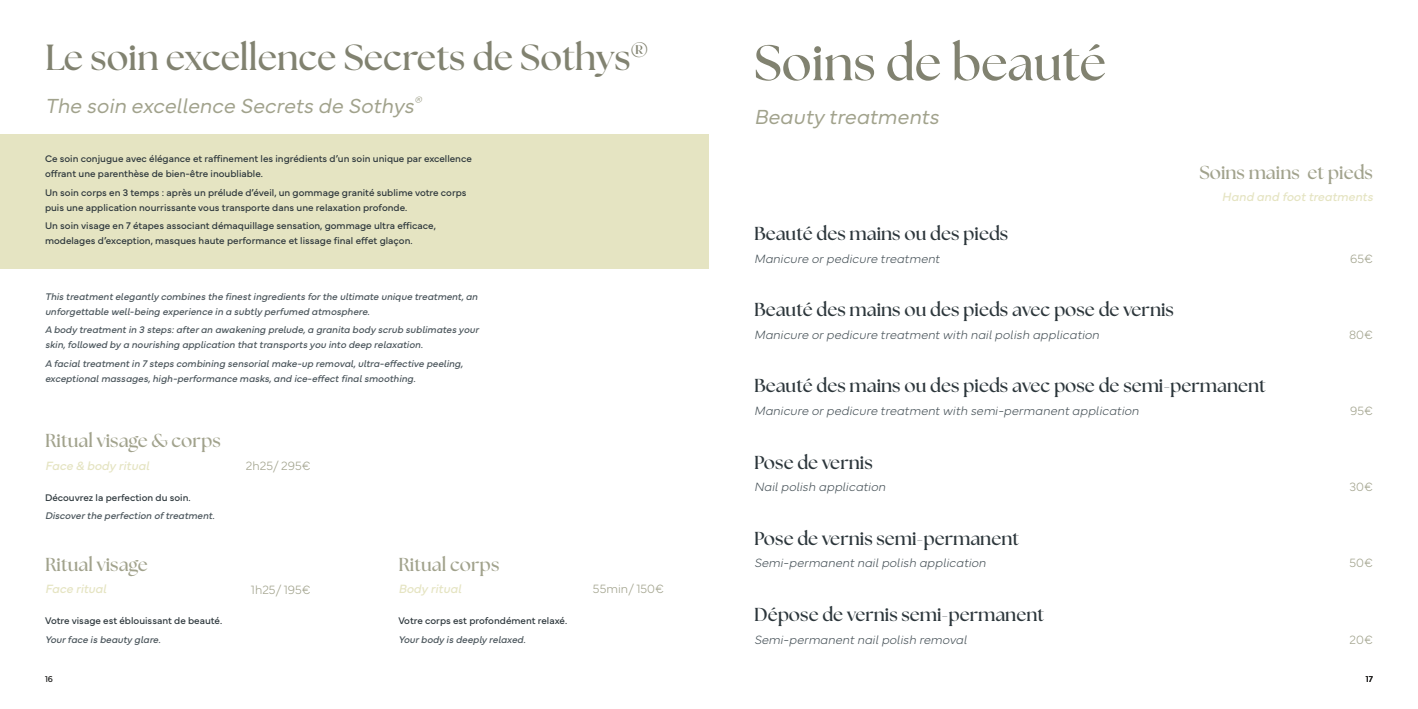
<style>
.page{position:relative;width:1418px;height:709px;background:#fff}
.page>*{position:absolute;margin:0;border:0;box-sizing:border-box;transform-origin:0 0}
.t1{font:700 50px "The Seasons";color:#818270}
.t2{font:700 36.25px "The Seasons";color:#818270}
.t3{font:italic 300 21.25px "Mundial";color:#a1a28c}
.Treatment_title{font:700 18.75px "The Seasons";color:#2c363b}
.Treatment_title-2{font:700 18.75px "The Seasons";color:#a1a28c}
.Treatment_title_english{font:italic 100 12.5px "Mundial";color:#49545a}
.Treatment_title_english-2{font:italic 12.5px "Mundial";color:#e5e4c2}
.t4{font:100 12.5px "Mundial";color:#a1a28c}
.Treatment_title-3{font:italic 12.5px "Mundial";color:#e5e4c2}
.t5{font:italic 10px/15px "Mundial";color:#49545a}
.t6{font:10px/15px "Mundial";color:#2c363b}
.t7{font:8.75px "Mundial";color:#1b1a19}
</style>
<div class="page">
<div style="left:0;top:134px;width:709px;height:135px;background:#e5e4c2"></div>
<p class="t2" style="left:45px;top:33px;width:604px">Le soin excellence Secrets de Sothys<sup>®</sup></p>
<p class="t3" style="left:45px;top:89px;width:378px">The soin excellence Secrets de Sothys<sup>®</sup></p>
<p class="t6" style="left:45px;top:150px;width:428px">Ce soin conjugue avec élégance et raffinement les ingrédients d’un soin unique par excellence offrant une parenthèse de bien-être inoubliable.</p>
<p class="t6" style="left:45px;top:184px;width:423px">Un soin corps en 3 temps : après un prélude d’éveil, un gommage granité sublime votre corps puis une application nourrissante vous transporte dans une relaxation profonde.</p>
<p class="t6" style="left:45px;top:217px;width:392px">Un soin visage en 7 étapes associant démaquillage sensation, gommage ultra efficace, modelages d’exception, masques haute performance et lissage final effet glaçon.</p>
<p class="t5" style="left:45px;top:288px;width:434px">This treatment elegantly combines the finest ingredients for the ultimate unique treatment, an unforgettable well-being experience in a subtly perfumed atmosphere.</p>
<p class="t5" style="left:45px;top:321px;width:435px">A body treatment in 3 steps: after an awakening prelude, a granita body scrub sublimates your skin, followed by a nourishing application that transports you into deep relaxation.</p>
<p class="t5" style="left:45px;top:355px;width:419px">A facial treatment in 7 steps combining sensorial make-up removal, ultra-effective peeling, exceptional massages, high-performance masks, and ice-effect final smoothing.</p>
<p class="Treatment_title-2" style="left:45px;top:428px;width:177px">Ritual visage &amp; corps</p>
<p class="Treatment_title_english-2" style="left:45px;top:456px;width:106px">Face &amp; body ritual</p>
<p class="t4" style="left:246px;top:456px;width:66px">2h25/ 295€</p>
<p class="t6" style="left:45px;top:488px;width:147px">Découvrez la perfection du soin.</p>
<p class="t5" style="left:45px;top:507px;width:171px">Discover the perfection of treatment.</p>
<p class="Treatment_title-2" style="left:45px;top:552px;width:104px">Ritual visage</p>
<p class="Treatment_title-3" style="left:45px;top:579px;width:63px">Face ritual</p>
<p class="t4" style="left:251px;top:580px;width:61px">1h25/ 195€</p>
<p class="t6" style="left:45px;top:612px;width:179px">Votre visage est éblouissant de beauté.</p>
<p class="t5" style="left:45px;top:631px;width:117px">Your face is beauty glare.</p>
<p class="t7" style="left:45px;top:672px;width:9px">16</p>
<p class="Treatment_title-2" style="left:398px;top:552px;width:103px">Ritual corps</p>
<p class="Treatment_title_english-2" style="left:398px;top:579px;width:64px">Body ritual</p>
<p class="t4" style="left:593px;top:578px;width:72px">55min/ 150€</p>
<p class="t6" style="left:398px;top:612px;width:170px">Votre corps est profondément relaxé.</p>
<p class="t5" style="left:398px;top:631px;width:129px">Your body is deeply relaxed.</p>
<p class="t1" style="left:754px;top:29px;width:354px">Soins de beauté</p>
<p class="t3" style="left:754px;top:100px;width:186px">Beauty treatments</p>
<p class="Treatment_title-2" style="left:1199px;top:160px;width:175px">Soins mains et pieds</p>
<p class="Treatment_title_english-2" style="left:1221px;top:187px;width:152px">Hand and foot treatments</p>
<p class="Treatment_title" style="left:754px;top:221px;width:256px">Beauté des mains ou des pieds</p>
<p class="Treatment_title_english" style="left:754px;top:248px;width:187px">Manicure or pedicure treatment</p>
<p class="t4" style="left:1350px;top:248px;width:24px">65€</p>
<p class="Treatment_title" style="left:754px;top:297px;width:421px">Beauté des mains ou des pieds avec pose de vernis</p>
<p class="Treatment_title_english" style="left:754px;top:325px;width:347px">Manicure or pedicure treatment with nail polish application</p>
<p class="t4" style="left:1349px;top:325px;width:25px">80€</p>
<p class="Treatment_title" style="left:754px;top:373px;width:513px">Beauté des mains ou des pieds avec pose de semi-permanent</p>
<p class="Treatment_title_english" style="left:754px;top:401px;width:386px">Manicure or pedicure treatment with semi-permanent application</p>
<p class="t4" style="left:1350px;top:401px;width:24px">95€</p>
<p class="Treatment_title" style="left:754px;top:449px;width:120px">Pose de vernis</p>
<p class="Treatment_title_english" style="left:754px;top:477px;width:133px">Nail polish application</p>
<p class="t4" style="left:1349px;top:477px;width:25px">30€</p>
<p class="Treatment_title" style="left:754px;top:525px;width:266px">Pose de vernis semi-permanent</p>
<p class="Treatment_title_english" style="left:754px;top:553px;width:233px">Semi-permanent nail polish application</p>
<p class="t4" style="left:1349px;top:553px;width:25px">50€</p>
<p class="Treatment_title" style="left:754px;top:602px;width:291px">Dépose de vernis semi-permanent</p>
<p class="Treatment_title_english" style="left:754px;top:629px;width:214px">Semi-permanent nail polish removal</p>
<p class="t4" style="left:1349px;top:629px;width:25px">20€</p>
<p class="t7" style="left:1365px;top:672px;width:9px">17</p>
</div>
